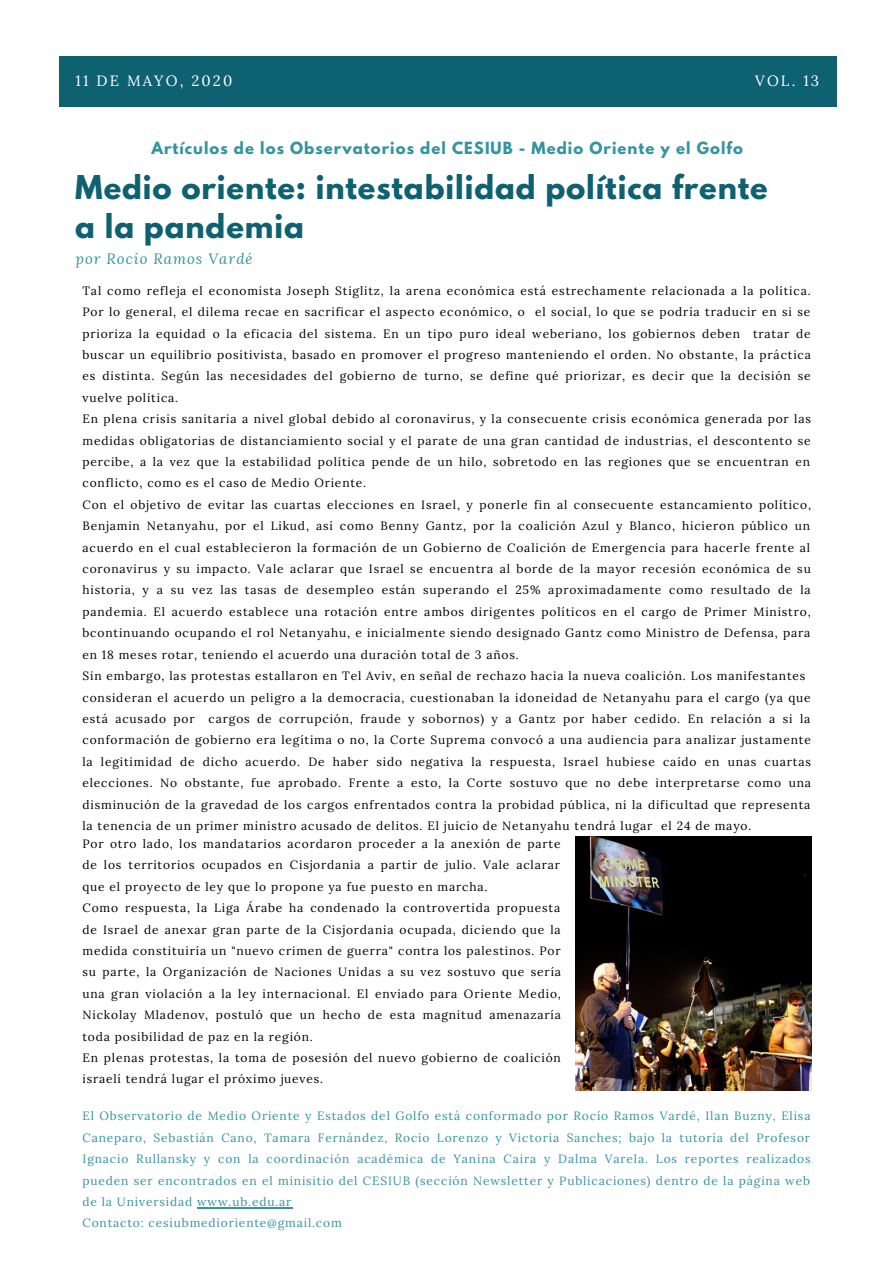
<style>
.page{position:relative;width:894px;height:1264px;background:#fff}
.page>*{position:absolute;margin:0;border:0;box-sizing:border-box;transform-origin:0 0}
.t1{font:700 29.1px/39.3px "League Spartan";letter-spacing:.03em;color:#0e6171}
.t2{font:700 14.85px "League Spartan";letter-spacing:.07em;color:#3494a0}
.t3{font:14.85px "Lora";letter-spacing:.14em;color:#fff}
.t4{font:italic 14.85px "Lora";letter-spacing:.07em;color:#3494a0}
.t5{font:12px/21.5px "Lora";letter-spacing:.07em;color:#000}
.t6{font:12px/21.5px "Lora";letter-spacing:.07em;color:#3494a0}
</style>
<div class="page">
<div style="left:60px;top:56px;width:776px;height:50px;background:#0e6171"></div>
<img style="left:575px;top:836px;width:236px;height:254px">
<hr style="left:197px;top:1207px;width:95px;height:1px;background:#3494a0">
<p class="t3" style="left:75px;top:71px;width:158px">11 DE MAYO, 2020</p>
<p class="t3" style="left:755px;top:71px;width:65px">VOL. 13</p>
<p class="t2" style="left:151px;top:140px;width:593px">Artículos de los Observatorios del CESIUB - Medio Oriente y el Golfo</p>
<h1 class="t1" style="left:75px;top:171px;width:693px">Medio oriente: intestabilidad política frente a la pandemia</h1>
<p class="t4" style="left:75px;top:248px;width:179px">por Rocío Ramos Vardé</p>
<p class="t5" style="left:82px;top:280px;width:730px">Tal como refleja el economista Joseph Stiglitz, la arena económica está estrechamente relacionada a la política.<br>Por lo general, el dilema recae en sacrificar el aspecto económico, o el social, lo que se podría traducir en si se prioriza la equidad o la eficacia del sistema. En un tipo puro ideal weberiano, los gobiernos deben tratar de buscar un equilibrio positivista, basado en promover el progreso manteniendo el orden. No obstante, la práctica es distinta. Según las necesidades del gobierno de turno, se define qué priorizar, es decir que la decisión se vuelve política.<br>En plena crisis sanitaria a nivel global debido al coronavirus, y la consecuente crisis económica generada por las medidas obligatorias de distanciamiento social y el parate de una gran cantidad de industrias, el descontento se percibe, a la vez que la estabilidad política pende de un hilo, sobretodo en las regiones que se encuentran en conflicto, como es el caso de Medio Oriente.<br>Con el objetivo de evitar las cuartas elecciones en Israel, y ponerle fin al consecuente estancamiento político, Benjamin Netanyahu, por el Likud, así como Benny Gantz, por la coalición Azul y Blanco, hicieron público un acuerdo en el cual establecieron la formación de un Gobierno de Coalición de Emergencia para hacerle frente al coronavirus y su impacto. Vale aclarar que Israel se encuentra al borde de la mayor recesión económica de su historia, y a su vez las tasas de desempleo están superando el 25% aproximadamente como resultado de la pandemia. El acuerdo establece una rotación entre ambos dirigentes políticos en el cargo de Primer Ministro, bcontinuando ocupando el rol Netanyahu, e inicialmente siendo designado Gantz como Ministro de Defensa, para en 18 meses rotar, teniendo el acuerdo una duración total de 3 años.<br>Sin embargo, las protestas estallaron en Tel Aviv, en señal de rechazo hacia la nueva coalición. Los manifestantes consideran el acuerdo un peligro a la democracia, cuestionaban la idoneidad de Netanyahu para el cargo (ya que está acusado por cargos de corrupción, fraude y sobornos) y a Gantz por haber cedido. En relación a si la conformación de gobierno era legítima o no, la Corte Suprema convocó a una audiencia para analizar justamente la legitimidad de dicho acuerdo. De haber sido negativa la respuesta, Israel hubiese caído en unas cuartas elecciones. No obstante, fue aprobado. Frente a esto, la Corte sostuvo que no debe interpretarse como una disminución de la gravedad de los cargos enfrentados contra la probidad pública, ni la dificultad que representa la tenencia de un primer ministro acusado de delitos. El juicio de Netanyahu tendrá lugar el 24 de mayo.</p>
<p class="t5" style="left:82px;top:832px;width:480px">Por otro lado, los mandatarios acordaron proceder a la anexión de parte de los territorios ocupados en Cisjordania a partir de julio. Vale aclarar que el proyecto de ley que lo propone ya fue puesto en marcha.<br>Como respuesta, la Liga Árabe ha condenado la controvertida propuesta de Israel de anexar gran parte de la Cisjordania ocupada, diciendo que la medida constituiría un "nuevo crimen de guerra" contra los palestinos. Por su parte, la Organización de Naciones Unidas a su vez sostuvo que sería una gran violación a la ley internacional. El enviado para Oriente Medio, Nickolay Mladenov, postuló que un hecho de esta magnitud amenazaría toda posibilidad de paz en la región.<br>En plenas protestas, la toma de posesión del nuevo gobierno de coalición israelí tendrá lugar el próximo jueves.</p>
<p class="t6" style="left:82px;top:1105px;width:729px">El Observatorio de Medio Oriente y Estados del Golfo está conformado por Rocío Ramos Vardé, Ilan Buzny, Elisa Caneparo, Sebastián Cano, Tamara Fernández, Rocío Lorenzo y Victoria Sanches; bajo la tutoría del Profesor Ignacio Rullansky y con la coordinación académica de Yanina Caira y Dalma Varela. Los reportes realizados pueden ser encontrados en el minisitio del CESIUB (sección Newsletter y Publicaciones) dentro de la página web de la Universidad www.ub.edu.ar<br>Contacto: cesiubmedioriente@gmail.com</p>
</div>
